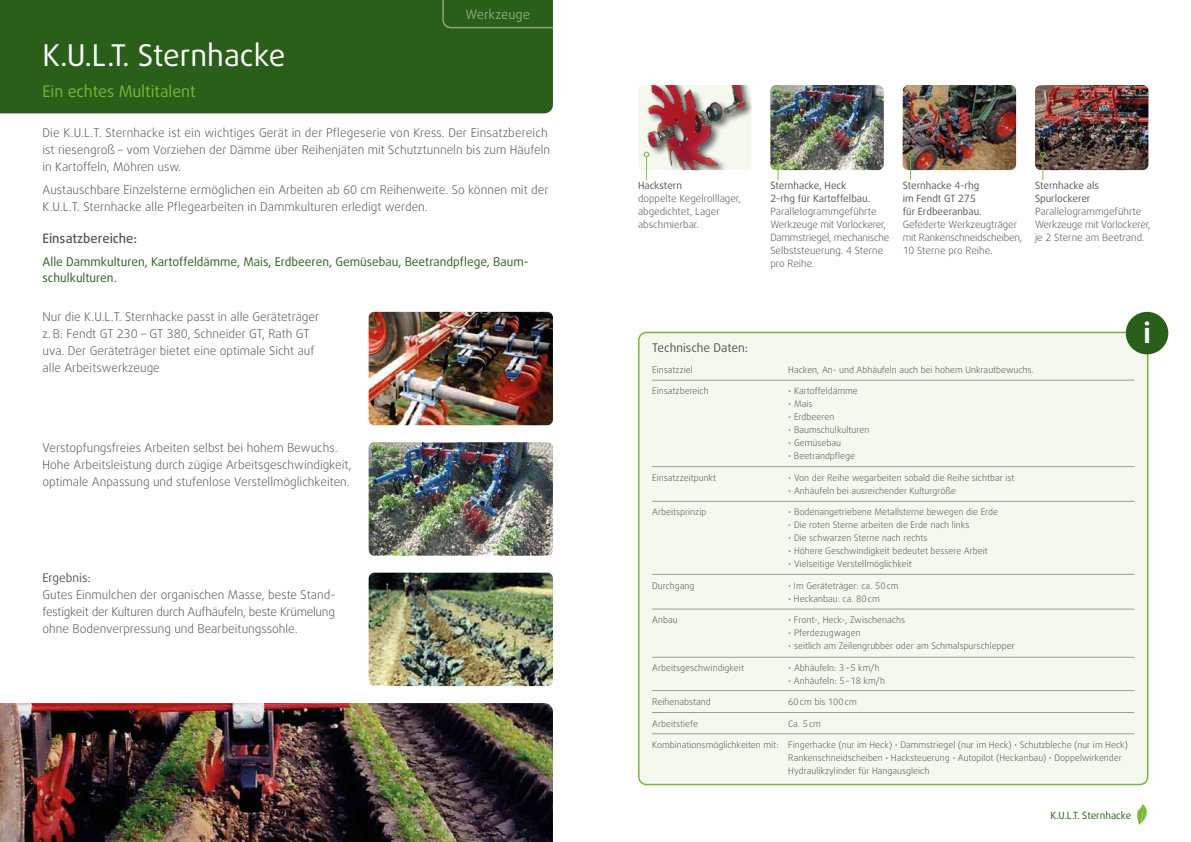
<style>
.page{position:relative;width:1191px;height:842px;background:#fff}
.page>*{position:absolute;margin:0;border:0;box-sizing:border-box;transform-origin:0 0}
.t1{font:30px "Daxline Pro";color:#fff}
.t2{font:700 28px "Daxline Pro";color:#fff}
.t3{font:16px "Daxline Pro";color:#76b837}
.t4{font:500 13px "Daxline Pro";color:#575756}
.t5{font:13px "Daxline Pro";color:#8ea77a}
.t6{font:300 12px/17px "Daxline Pro";color:#575756}
.t7{font:12px/16px "Daxline Pro";color:#295f19}
.t8{font:12px "Daxline OT";color:#575756}
.t9{font:12px "Daxline Pro";color:#575756}
.t10{font:300 10px/13px "Daxline Pro";letter-spacing:-.01em;color:#575756}
.t11{font:10px/13px "Daxline Pro";color:#575756}
.t12{font:10px "Daxline Pro";color:#295f19}
.t13{font:300 9px/13px "Daxline Pro";color:#575756}
</style>
<div class="page">
<div style="left:0;top:0;width:553px;height:113px;background:#295f19"></div>
<img style="left:369px;top:312px;width:184px;height:113px">
<div style="left:639px;top:332px;width:508px;height:452px;background:#f4f8ee;border-radius:8px"></div>
<div style="left:638px;top:332px;width:510px;height:453px;border:2px solid #76b837;border-radius:8px"></div>
<hr style="left:652px;top:380px;width:482px;height:1px;background:#9d9d9c">
<hr style="left:652px;top:466px;width:482px;height:1px;background:#9d9d9c">
<hr style="left:652px;top:501px;width:482px;height:1px;background:#9d9d9c">
<hr style="left:652px;top:574px;width:482px;height:1px;background:#9d9d9c">
<img style="left:369px;top:442px;width:184px;height:114px">
<img style="left:369px;top:573px;width:184px;height:113px">
<hr style="left:652px;top:609px;width:482px;height:1px;background:#9d9d9c">
<hr style="left:652px;top:657px;width:482px;height:1px;background:#9d9d9c">
<hr style="left:652px;top:690px;width:482px;height:1px;background:#9d9d9c">
<hr style="left:652px;top:733px;width:482px;height:1px;background:#9d9d9c">
<img style="left:638px;top:85px;width:113px;height:85px">
<img style="left:770px;top:85px;width:113px;height:85px">
<img style="left:1035px;top:85px;width:113px;height:85px">
<svg style="left:643px;top:152px;width:6px;height:28px"></svg>
<svg style="left:775px;top:152px;width:6px;height:28px"></svg>
<svg style="left:1137px;top:804px;width:11px;height:21px"></svg>
<img style="left:0;top:703px;width:553px;height:139px">
<div style="left:1125px;top:312px;width:43px;height:42px;background:#295f19;border-radius:50%"></div>
<img style="left:902px;top:85px;width:114px;height:85px">
<svg style="left:907px;top:152px;width:6px;height:28px"></svg>
<svg style="left:1040px;top:152px;width:5px;height:28px"></svg>
<hr style="left:652px;top:712px;width:482px;height:1px;background:#9d9d9c">
<svg style="left:442px;top:0;width:111px;height:28px"></svg>
<h1 class="t1" style="left:43px;top:35px;width:244px">K.U.L.T. Sternhacke</h1>
<h3 class="t3" style="left:43px;top:81px;width:155px">Ein echtes Multitalent</h3>
<h3 class="t5" style="left:465px;top:6px;width:66px">Werkzeuge</h3>
<h3 class="t6" style="left:43px;top:124px;width:509px">Die K.U.L.T. Sternhacke ist ein wichtiges Gerät in der Pflegeserie von Kress. Der Einsatzbereich ist riesengroß – vom Vorziehen der Dämme über Reihenjäten mit Schutztunneln bis zum Häufeln in Kartoffeln, Möhren usw.</h3>
<h3 class="t6" style="left:43px;top:181px;width:507px">Austauschbare Einzelsterne ermöglichen ein Arbeiten ab 60 cm Reihenweite. So können mit der<br>K.U.L.T. Sternhacke alle Pflegearbeiten in Dammkulturen erledigt werden.</h3>
<h3 class="t4" style="left:43px;top:229px;width:96px">Einsatzbereiche:</h3>
<h3 class="t7" style="left:43px;top:253px;width:488px">Alle Dammkulturen, Kartoffeldämme, Mais, Erdbeeren, Gemüsebau, Beetrandpflege, Baum&shy;schulkulturen.</h3>
<h3 class="t6" style="left:43px;top:308px;width:278px">Nur die K.U.L.T. Sternhacke passt in alle Geräteträger z.B: Fendt GT 230 – GT 380, Schneider GT, Rath GT uva. Der Geräteträger bietet eine optimale Sicht auf alle Arbeitswerkzeuge</h3>
<h3 class="t6" style="left:43px;top:439px;width:311px">Verstopfungsfreies Arbeiten selbst bei hohem Bewuchs.<br>Hohe Arbeitsleistung durch zügige Arbeitsgeschwindigkeit, optimale Anpassung und stufenlose Verstellmöglichkeiten.</h3>
<h3 class="t9" style="left:43px;top:570px;width:50px">Ergebnis:</h3>
<h3 class="t6" style="left:43px;top:586px;width:294px;text-align:justify">Gutes Einmulchen der organischen Masse, beste Stand&shy;festigkeit der Kulturen durch Aufhäufeln, beste Krümelung ohne Bodenverpressung und Bearbeitungssohle.</h3>
<p class="t11" style="left:638px;top:179px;width:45px">Hackstern</p>
<p class="t10" style="left:638px;top:192px;width:104px">doppelte Kegelrolllager, abgedichtet, Lager abschmierbar.</p>
<h3 class="t8" style="left:652px;top:340px;width:98px">Technische Daten:</h3>
<p class="t11" style="left:770px;top:179px;width:101px">Sternhacke, Heck<br>2-rhg für Kartoffelbau.</p>
<p class="t10" style="left:770px;top:205px;width:121px">Parallelogrammgeführte<br>Werkzeuge mit Vorlockerer,<br>Dammstriegel, mechanische<br>Selbststeuerung. 4 Sterne pro Reihe.</p>
<p class="t11" style="left:902px;top:179px;width:81px">Sternhacke 4-rhg im Fendt GT 275 für Erdbeeranbau.</p>
<p class="t10" style="left:902px;top:218px;width:121px">Gefederte Werkzeugträger mit Rankenschneidscheiben,<br>10 Sterne pro Reihe.</p>
<p class="t11" style="left:1035px;top:179px;width:66px">Sternhacke als<br>Spurlockerer</p>
<p class="t10" style="left:1035px;top:205px;width:117px">Parallelogrammgeführte<br>Werkzeuge mit Vorlockerer, je 2 Sterne am Beetrand.</p>
<h2 class="t2" style="left:1143px;top:314px;width:9px">i</h2>
<p class="t13" style="left:652px;top:363px;width:42px">Einsatzziel</p>
<p class="t13" style="left:788px;top:363px;width:247px">Hacken, An- und Abhäufeln auch bei hohem Unkrautbewuchs.</p>
<p class="t13" style="left:652px;top:385px;width:58px">Einsatzbereich</p>
<p class="t13" style="left:788px;top:385px;width:71px">• Kartoffeldämme</p>
<p class="t13" style="left:788px;top:398px;width:26px">• Mais</p>
<p class="t13" style="left:788px;top:411px;width:48px">• Erdbeeren</p>
<p class="t13" style="left:788px;top:424px;width:83px">• Baumschulkulturen</p>
<p class="t13" style="left:788px;top:437px;width:54px">• Gemüsebau</p>
<p class="t13" style="left:788px;top:449px;width:68px">• Beetrandpflege</p>
<p class="t13" style="left:652px;top:471px;width:65px">Einsatzzeitpunkt</p>
<p class="t13" style="left:788px;top:471px;width:228px">• Von der Reihe wegarbeiten sobald die Reihe sichtbar ist</p>
<p class="t13" style="left:788px;top:484px;width:169px">• Anhäufeln bei ausreichender Kulturgröße</p>
<p class="t13" style="left:652px;top:505px;width:56px">Arbeitsprinzip</p>
<p class="t13" style="left:788px;top:505px;width:211px">• Bodenangetriebene Metallsterne bewegen die Erde</p>
<p class="t13" style="left:788px;top:518px;width:183px">• Die roten Sterne arbeiten die Erde nach links</p>
<p class="t13" style="left:788px;top:531px;width:141px">• Die schwarzen Sterne nach rechts</p>
<p class="t13" style="left:788px;top:544px;width:201px">• Höhere Geschwindigkeit bedeutet bessere Arbeit</p>
<p class="t13" style="left:788px;top:557px;width:125px">• Vielseitige Verstellmöglichkeit</p>
<p class="t13" style="left:652px;top:579px;width:44px">Durchgang</p>
<p class="t13" style="left:788px;top:579px;width:112px">• Im Geräteträger: ca. 50cm</p>
<p class="t13" style="left:788px;top:592px;width:93px">• Heckanbau: ca. 80cm</p>
<p class="t13" style="left:652px;top:613px;width:27px">Anbau</p>
<p class="t13" style="left:788px;top:613px;width:118px">• Front-, Heck-, Zwischenachs</p>
<p class="t13" style="left:788px;top:626px;width:74px">• Pferdezugwagen</p>
<p class="t13" style="left:788px;top:639px;width:228px">• seitlich am Zeilengrubber oder am Schmalspurschlepper</p>
<p class="t13" style="left:652px;top:661px;width:93px">Arbeitsgeschwindigkeit</p>
<p class="t13" style="left:788px;top:661px;width:93px">• Abhäufeln: 3–5 km/h</p>
<p class="t13" style="left:788px;top:674px;width:98px">• Anhäufeln: 5–18 km/h</p>
<p class="t13" style="left:652px;top:695px;width:60px">Reihenabstand</p>
<p class="t13" style="left:788px;top:695px;width:70px">60cm bis 100cm</p>
<p class="t13" style="left:652px;top:717px;width:47px">Arbeitstiefe</p>
<p class="t13" style="left:788px;top:717px;width:34px">Ca. 5cm</p>
<p class="t13" style="left:788px;top:738px;width:341px;text-indent:-136px">Kombinationsmöglichkeiten mit: Fingerhacke (nur im Heck) • Dammstriegel (nur im Heck) • Schutzbleche (nur im Heck)<br>Rankenschneidscheiben • Hacksteuerung • Autopilot (Heckanbau) • Doppelwirkender<br>Hydraulikzylinder für Hangausgleich</p>
<p class="t12" style="left:1050px;top:808px;width:82px">K.U.L.T. Sternhacke</p>
</div>
